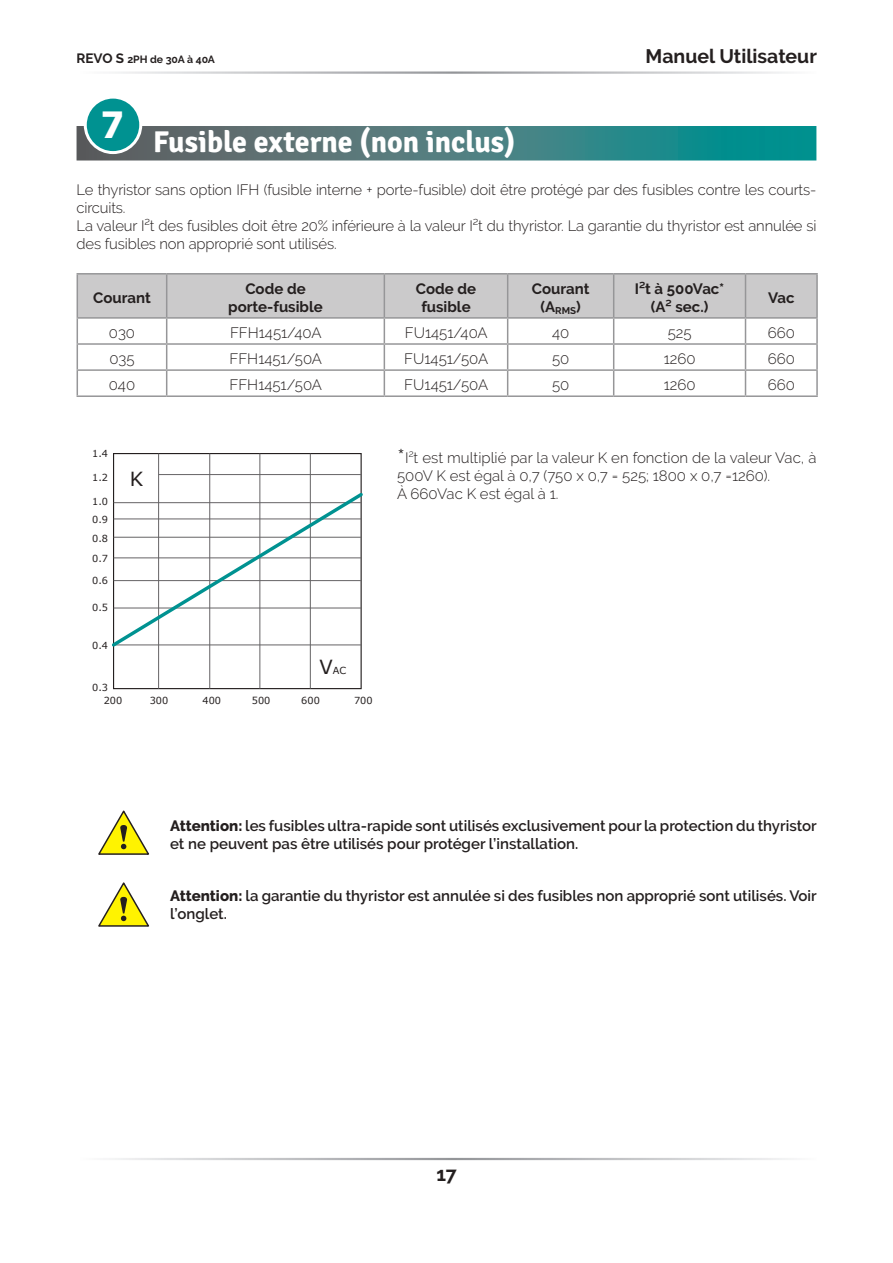
<style>
.page{position:relative;width:893px;height:1263px;background:#fff}
.page>*{position:absolute;margin:0;border:0;box-sizing:border-box;transform-origin:0 0}
.t1{font:700 37.5px "Avenir Next LT Pro";color:#fff}
.t2{font:700 30px "Signika";color:#fff}
.t3{font:700 19.5px "Raleway";color:#241f1f}
.t4{font:19.5px "Verdana";color:#241f1f}
.t5{font:300 15px/18px "Raleway";letter-spacing:-.01em;color:#241f1f}
.t6{font:600 15px/18px "Raleway";color:#241f1f}
.t7{font:700 15px/18px "Raleway";color:#241f1f;text-align:center}
.t8{font:700 10.5px "Raleway";color:#241f1f}
.t9{font:9.75px/18.9px "Verdana";color:#241f1f;text-align:justify}
.s1{font-size:13.5px}
.s2{font-size:19.5px}
.s3{font-size:25.5px}
.s4{font-weight:800}
</style>
<div class="page">
<svg style="left:77px;top:126px;width:739px;height:34px;background:#3f7d7f"></svg>
<hr style="left:77px;top:273px;width:90px;height:2px;background:#969698">
<hr style="left:167px;top:273px;width:217px;height:2px;background:#969698">
<hr style="left:384px;top:273px;width:124px;height:2px;background:#969698">
<hr style="left:508px;top:273px;width:106px;height:2px;background:#969698">
<hr style="left:614px;top:273px;width:131px;height:2px;background:#969698">
<hr style="left:745px;top:273px;width:73px;height:2px;background:#969698">
<hr style="left:816px;top:275px;width:2px;height:42px;background:#969698">
<hr style="left:745px;top:317px;width:73px;height:2px;background:#969698">
<hr style="left:816px;top:319px;width:2px;height:24px;background:#969698">
<hr style="left:745px;top:343px;width:73px;height:2px;background:#969698">
<hr style="left:816px;top:345px;width:2px;height:24px;background:#969698">
<hr style="left:745px;top:369px;width:73px;height:2px;background:#969698">
<svg style="left:77px;top:274px;width:740px;height:121px"></svg>
<hr style="left:816px;top:371px;width:2px;height:24px;background:#969698">
<hr style="left:77px;top:395px;width:90px;height:2px;background:#969698">
<hr style="left:167px;top:395px;width:217px;height:2px;background:#969698">
<hr style="left:384px;top:395px;width:124px;height:2px;background:#969698">
<hr style="left:508px;top:395px;width:106px;height:2px;background:#969698">
<hr style="left:614px;top:395px;width:131px;height:2px;background:#969698">
<hr style="left:745px;top:395px;width:73px;height:2px;background:#969698">
<div style="left:113px;top:453px;width:249px;height:236px;border:1px solid #241f1f"></div>
<hr style="left:158px;top:454px;width:1px;height:235px;background:#656365">
<hr style="left:209px;top:454px;width:1px;height:235px;background:#656365">
<hr style="left:260px;top:454px;width:1px;height:235px;background:#656365">
<hr style="left:310px;top:454px;width:1px;height:235px;background:#656365">
<hr style="left:159px;top:474px;width:202px;height:1px;background:#656365">
<svg style="left:112px;top:490px;width:251px;height:160px"></svg>
<div style="left:85px;top:97px;width:56px;height:56px;background:#009291;border-radius:50%"></div>
<div style="left:84px;top:96px;width:58px;height:58px;border:3px solid #fff;border-radius:50%"></div>
<svg style="left:98px;top:810px;width:51px;height:45px"></svg>
<svg style="left:98px;top:882px;width:51px;height:45px"></svg>
<p class="t8" style="left:77px;top:53px;width:140px"><span class="s1">REVO S</span> 2PH de 30A à 40A</p>
<h3 class="t3" style="left:646px;top:45px;width:173px">Manuel Utilisateur</h3>
<h1 class="t1" style="left:100px;top:101px;width:26px">7</h1>
<h2 class="t2" style="left:153px;top:123px;width:364px">Fusible externe (non inclus)</h2>
<p class="t5" style="left:77px;top:181px;width:741px">Le thyristor sans option IFH (fusible interne + porte-fusible) doit être protégé par des fusibles contre les courts&shy;circuits.<br>La valeur I²t des fusibles doit être 20% inférieure à la valeur I²t du thyristor. La garantie du thyristor est annulée si des fusibles non approprié sont utilisés.</p>
<p class="t7" style="left:93px;top:289px;width:59px">Courant</p>
<p class="t7" style="left:228px;top:280px;width:96px">Code de porte-fusible</p>
<p class="t7" style="left:416px;top:280px;width:62px">Code de fusible</p>
<p class="t7" style="left:532px;top:280px;width:59px">Courant (A<sub>RMS</sub>)</p>
<p class="t7" style="left:635px;top:280px;width:91px">I²t à 500Vac* (A² sec.)</p>
<p class="t7" style="left:768px;top:289px;width:28px">Vac</p>
<p class="t5" style="left:109px;top:324px;width:28px">030</p>
<p class="t5" style="left:230px;top:324px;width:93px">FFH1451/40A</p>
<p class="t5" style="left:405px;top:324px;width:84px">FU1451/40A</p>
<p class="t5" style="left:552px;top:324px;width:19px">40</p>
<p class="t5" style="left:668px;top:324px;width:25px">525</p>
<p class="t5" style="left:768px;top:324px;width:29px">660</p>
<p class="t5" style="left:109px;top:350px;width:27px">035</p>
<p class="t5" style="left:229px;top:350px;width:94px">FFH1451/50A</p>
<p class="t5" style="left:404px;top:350px;width:85px">FU1451/50A</p>
<p class="t5" style="left:552px;top:350px;width:19px">50</p>
<p class="t5" style="left:664px;top:350px;width:33px">1260</p>
<p class="t5" style="left:768px;top:350px;width:29px">660</p>
<p class="t5" style="left:109px;top:376px;width:28px">040</p>
<p class="t5" style="left:229px;top:376px;width:94px">FFH1451/50A</p>
<p class="t5" style="left:404px;top:376px;width:85px">FU1451/50A</p>
<p class="t5" style="left:552px;top:376px;width:19px">50</p>
<p class="t5" style="left:664px;top:376px;width:33px">1260</p>
<p class="t5" style="left:768px;top:376px;width:29px">660</p>
<p class="t9" style="left:92px;top:444px;width:17px">1.4</p>
<p class="t9" style="left:92px;top:468px;width:17px">1.2</p>
<p class="t9" style="left:92px;top:492px;width:17px">1.0<br>0.9<br>0.8<br>0.7</p>
<p class="t9" style="left:92px;top:570px;width:17px">0.6</p>
<p class="t9" style="left:92px;top:598px;width:17px">0.5</p>
<p class="t9" style="left:92px;top:636px;width:17px">0.4</p>
<p class="t9" style="left:104px;top:680px;width:20px;line-height:13px;text-indent:-11px">0.3<br>200</p>
<h3 class="t4" style="left:130px;top:465px;width:15px">K</h3>
<p class="t9" style="left:319px;top:661px;width:28px"><span class="s2">V</span>AC</p>
<p class="t9" style="left:150px;top:691px;width:20px">300</p>
<p class="t9" style="left:203px;top:691px;width:20px">400</p>
<p class="t9" style="left:252px;top:691px;width:20px">500</p>
<p class="t9" style="left:301px;top:691px;width:20px">600</p>
<p class="t9" style="left:354px;top:691px;width:20px">700</p>
<p class="t5" style="left:397px;top:449px;width:421px"><span class="s3">*</span>I<sup>2</sup>t est multiplié par la valeur K en fonction de la valeur Vac, à<br>500V K est égal à 0,7 (750 x 0,7 = 525; 1800 x 0,7 =1260).<br>À 660Vac K est égal à 1.</p>
<p class="t6" style="left:170px;top:816px;width:648px"><span class="s4">Attention:</span> les fusibles ultra-rapide sont utilisés exclusivement pour la protection du thyristor et ne peuvent pas être utilisés pour protéger l’installation.</p>
<p class="t6" style="left:170px;top:886px;width:648px"><span class="s4">Attention:</span> la garantie du thyristor est annulée si des fusibles non approprié sont utilisés. Voir l’onglet.</p>
<h3 class="t3" style="left:436px;top:1163px;width:22px">17</h3>
</div>
